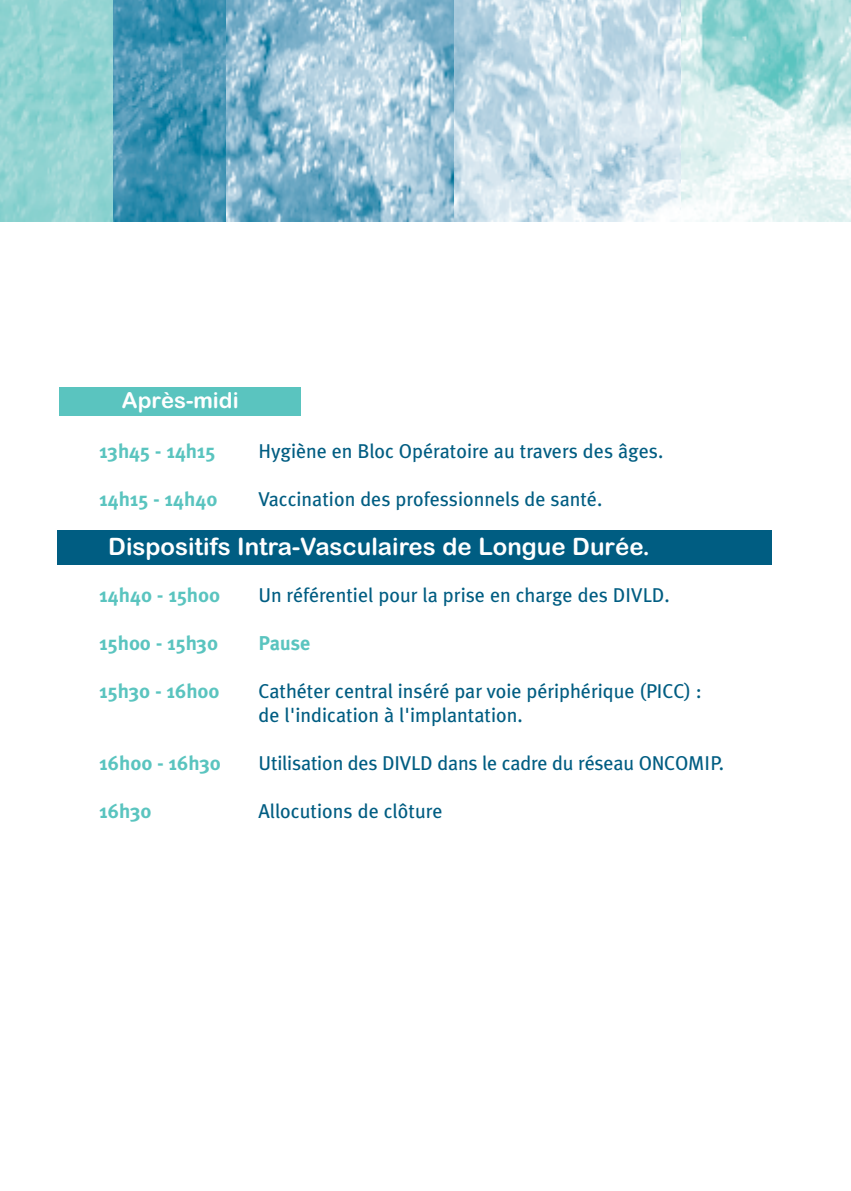
<style>
.page{position:relative;width:851px;height:1191px;background:#fff}
.page>*{position:absolute;margin:0;border:0;box-sizing:border-box;transform-origin:0 0}
.t1{font:24px "Arial Rounded MT Bold";color:#fff}
.t2{font:22px "Arial Rounded MT Bold";color:#fff}
.t3{font:20px/24px "Meta Plus";color:#005d82}
.t4{font:700 20px "Meta Plus";color:#5ac4bf}
</style>
<div class="page">
<img style="left:0;top:0;width:113px;height:221px">
<img style="left:113px;top:0;width:737px;height:221px">
<div style="left:59px;top:387px;width:241px;height:29px;background:#5ac4bf"></div>
<div style="left:57px;top:530px;width:714px;height:34px;background:#005d82"></div>
<p class="t2" style="left:122px;top:387px;width:118px">Après-midi</p>
<p class="t4" style="left:100px;top:439px;width:117px">13h45 - 14h15</p>
<p class="t3" style="left:258px;top:439px;width:406px">Hygiène en Bloc Opératoire au travers des âges.</p>
<p class="t4" style="left:100px;top:487px;width:119px">14h15 - 14h40</p>
<p class="t3" style="left:258px;top:487px;width:345px">Vaccination des professionnels de santé.</p>
<p class="t1" style="left:108px;top:533px;width:543px">Dispositifs Intra-Vasculaires de Longue Durée.</p>
<p class="t4" style="left:100px;top:583px;width:122px">14h40 - 15h00</p>
<p class="t3" style="left:258px;top:583px;width:413px">Un référentiel pour la prise en charge des DIVLD.</p>
<p class="t4" style="left:100px;top:631px;width:120px">15h00 - 15h30</p>
<p class="t4" style="left:258px;top:631px;width:53px">Pause</p>
<p class="t4" style="left:100px;top:679px;width:121px">15h30 - 16h00</p>
<p class="t3" style="left:258px;top:679px;width:445px">Cathéter central inséré par voie périphérique (PICC) : de l'indication à l'implantation.</p>
<p class="t4" style="left:100px;top:751px;width:123px">16h00 - 16h30</p>
<p class="t3" style="left:258px;top:751px;width:467px">Utilisation des DIVLD dans le cadre du réseau ONCOMIP.</p>
<p class="t4" style="left:100px;top:799px;width:53px">16h30</p>
<p class="t3" style="left:258px;top:799px;width:186px">Allocutions de clôture</p>
</div>
